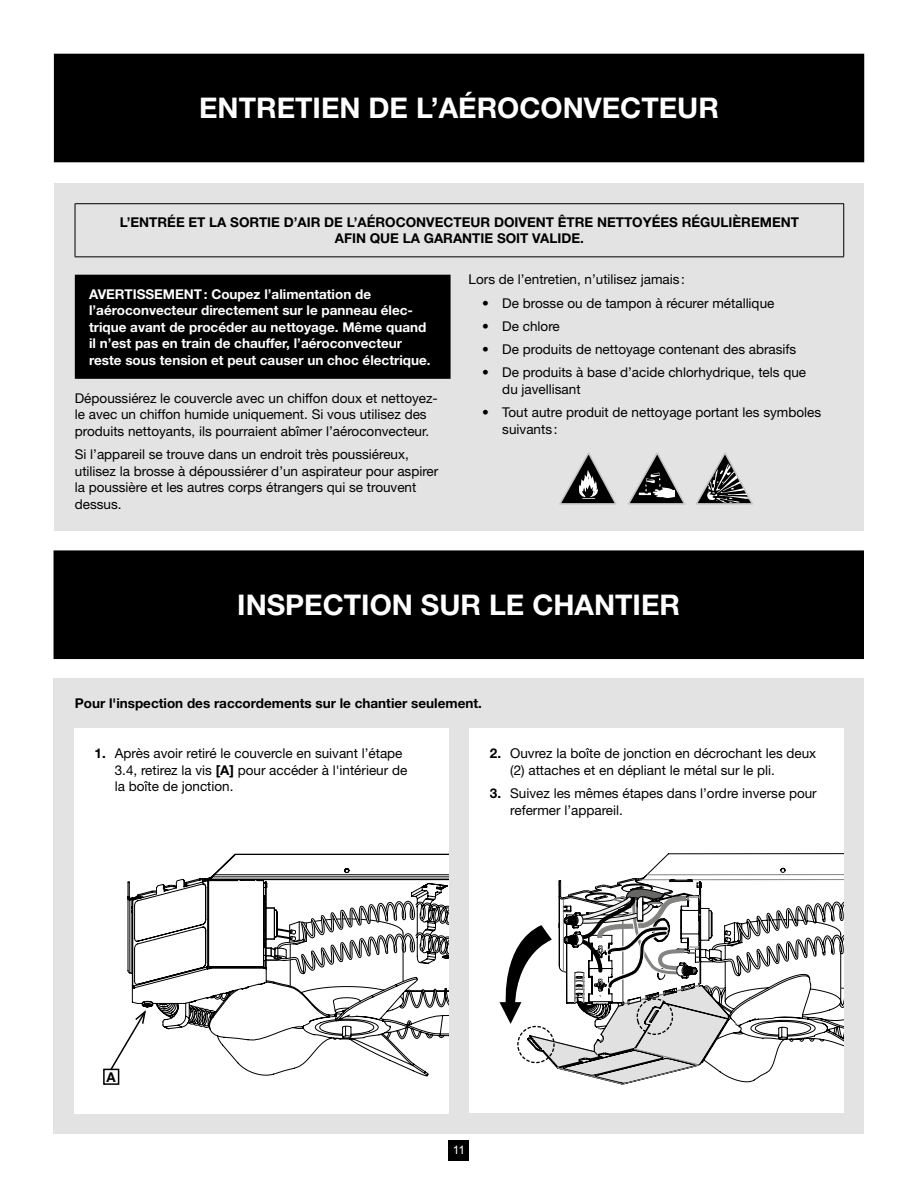
<style>
.page{position:relative;width:918px;height:1188px;background:#fff}
.page>*{position:absolute;margin:0;border:0;box-sizing:border-box;transform-origin:0 0}
.t1{font:700 28.5px "Helvetica Neue LT Std";color:#fff}
.t2{font:13.5px/16.5px "Helvetica Neue LT Std";color:#000}
.t3{font:700 13.5px/16.5px "Helvetica Neue LT Std";color:#fff}
.t4{font:700 13.5px/16.5px "Helvetica Neue LT Std";color:#000;text-align:center}
.t5{font:11.7px "Arial";color:#fff}
.s1{font-weight:700}
</style>
<div class="page">
<div style="left:449px;top:1140px;width:20px;height:20px;background:#000"></div>
<div style="left:54px;top:679px;width:810px;height:455px;background:#e3e3e3"></div>
<div style="left:55px;top:183px;width:809px;height:348px;background:#e3e3e3"></div>
<div style="left:469px;top:729px;width:375px;height:384px;background:#fff"></div>
<div style="left:74px;top:729px;width:375px;height:385px;background:#fff"></div>
<svg style="left:127px;top:853px;width:322px;height:224px"></svg>
<svg style="left:266px;top:900px;width:149px;height:86px"></svg>
<svg style="left:108px;top:1009px;width:39px;height:63px"></svg>
<svg style="left:620px;top:853px;width:224px;height:232px"></svg>
<svg style="left:620px;top:874px;width:224px;height:210px"></svg>
<svg style="left:499px;top:880px;width:230px;height:204px"></svg>
<div style="left:103px;top:1069px;width:16px;height:16px;border:2px solid #000"></div>
<div style="left:76px;top:275px;width:374px;height:103px;background:#000"></div>
<hr style="left:75px;top:275px;width:376px;height:1px;background:#000">
<hr style="left:75px;top:276px;width:1px;height:101px;background:#000">
<hr style="left:449px;top:276px;width:2px;height:101px;background:#000">
<hr style="left:75px;top:377px;width:376px;height:2px;background:#000">
<div style="left:54px;top:54px;width:810px;height:108px;background:#000"></div>
<hr style="left:75px;top:203px;width:769px;height:1px;background:#000">
<hr style="left:75px;top:204px;width:1px;height:53px;background:#000">
<hr style="left:843px;top:204px;width:1px;height:53px;background:#000">
<hr style="left:75px;top:257px;width:769px;height:1px;background:#000">
<svg style="left:559px;top:452px;width:58px;height:53px"></svg>
<svg style="left:628px;top:452px;width:57px;height:53px"></svg>
<svg style="left:696px;top:453px;width:57px;height:52px"></svg>
<div style="left:54px;top:551px;width:809px;height:108px;background:#000"></div>
<h1 class="t1" style="left:199px;top:90px;width:521px">ENTRETIEN DE L’AÉROCONVECTEUR</h1>
<p class="t4" style="left:120px;top:213px;width:681px">L’ENTRÉE ET LA SORTIE D’AIR DE L’AÉROCONVECTEUR DOIVENT ÊTRE NETTOYÉES RÉGULIÈREMENT<br>AFIN QUE LA GARANTIE SOIT VALIDE.</p>
<p class="t3" style="left:89px;top:285px;width:343px">AVERTISSEMENT: Coupez l’alimentation de l’aéroconvecteur directement sur le panneau élec&shy;trique avant de procéder au nettoyage. Même quand il n’est pas en train de chauffer, l’aéroconvecteur reste sous tension et peut causer un choc électrique.</p>
<p class="t2" style="left:75px;top:390px;width:365px">Dépoussiérez le couvercle avec un chiffon doux et nettoyez&shy;le avec un chiffon humide uniquement. Si vous utilisez des produits nettoyants, ils pourraient abîmer l’aéroconvecteur.</p>
<p class="t2" style="left:75px;top:446px;width:365px">Si l’appareil se trouve dans un endroit très poussiéreux, utilisez la brosse à dépoussiérer d’un aspirateur pour aspirer la poussière et les autres corps étrangers qui se trouvent dessus.</p>
<p class="t2" style="left:469px;top:271px;width:218px">Lors de l’entretien, n’utilisez jamais :</p>
<p class="t2" style="left:482px;top:294px;width:294px">• De brosse ou de tampon à récurer métallique</p>
<p class="t2" style="left:482px;top:318px;width:79px">• De chlore</p>
<p class="t2" style="left:482px;top:341px;width:316px">• De produits de nettoyage contenant des abrasifs</p>
<p class="t2" style="left:502px;top:364px;width:305px;text-indent:-20px">• De produits à base d’acide chlorhydrique, tels que du javellisant</p>
<p class="t2" style="left:502px;top:404px;width:320px;text-indent:-20px">• Tout autre produit de nettoyage portant les symboles suivants :</p>
<h1 class="t1" style="left:237px;top:587px;width:444px">INSPECTION SUR LE CHANTIER</h1>
<p class="t4" style="left:75px;top:695px;width:409px">Pour l'inspection des raccordements sur le chantier seulement.</p>
<p class="t2" style="left:115px;top:745px;width:294px;text-indent:-20px"><span class="s1">1.</span> Après avoir retiré le couvercle en suivant l’étape<br>3.4, retirez la vis <span class="s1">[A]</span> pour accéder à l'intérieur de la boîte de jonction.</p>
<p class="t2" style="left:510px;top:745px;width:308px;text-indent:-20px"><span class="s1">2.</span> Ouvrez la boîte de jonction en décrochant les deux (2) attaches et en dépliant le métal sur le pli.</p>
<p class="t2" style="left:510px;top:785px;width:308px;text-indent:-20px"><span class="s1">3.</span> Suivez les mêmes étapes dans l’ordre inverse pour refermer l’appareil.</p>
<p class="t4" style="left:107px;top:1068px;width:11px">A</p>
<p class="t5" style="left:453px;top:1143px;width:14px">11</p>
</div>
